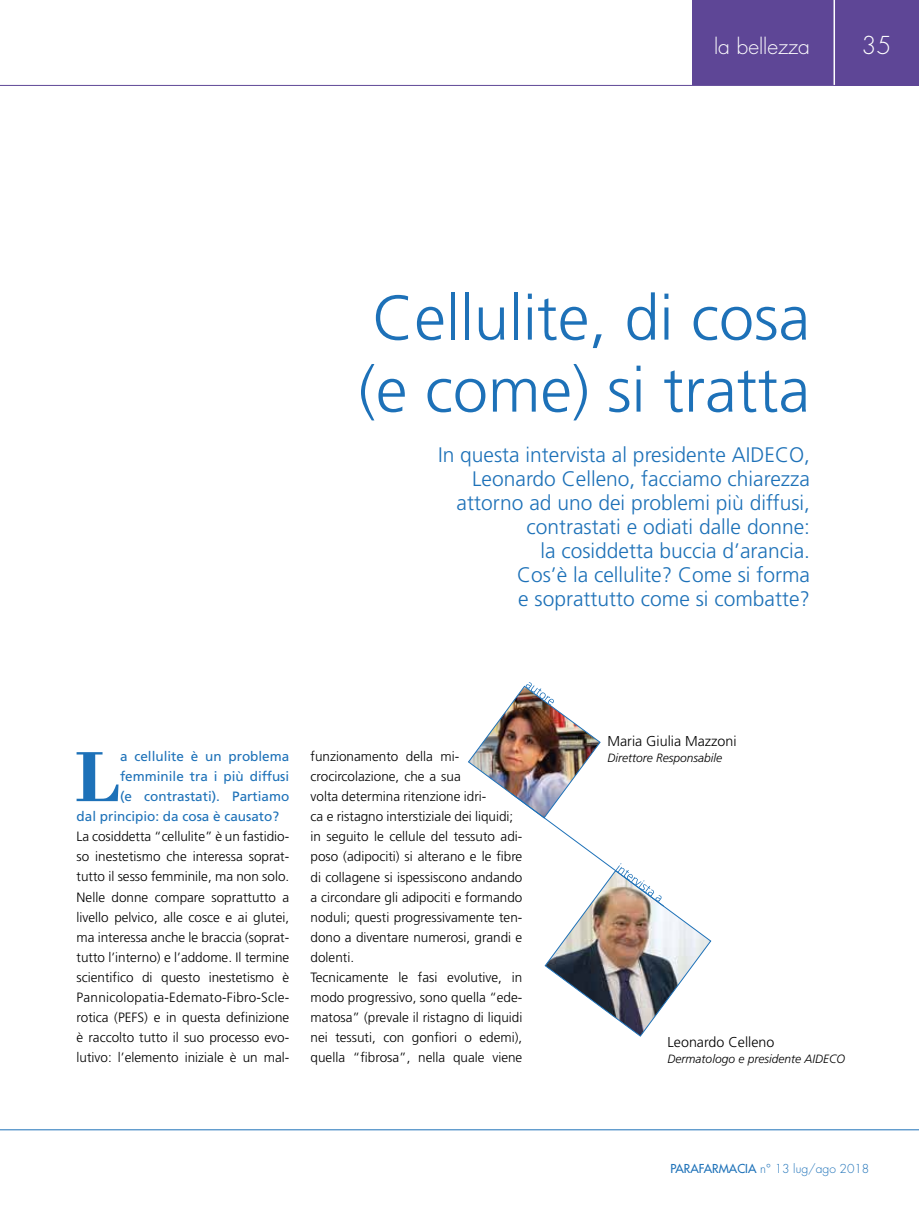
<style>
.page{position:relative;width:919px;height:1212px;background:#fff}
.page>*{position:absolute;margin:0;border:0;box-sizing:border-box;transform-origin:0 0}
.t1{font:700 74.85px "Bodoni";color:#1d71b8}
.t2{font:300 63px/72px "Frutiger";color:#1d71b8}
.t3{font:300 24px "Futura";color:#fff}
.t4{font:300 21px/24px "Frutiger";color:#1d71b8;text-align:right}
.t5{font:300 21px "Futura";color:#fff}
.t6{font:300 14.25px "Frutiger";color:#000}
.t7{font:300 13.5px/20.1px "Frutiger";color:#000;text-align:justify}
.t8{font:13.5px "Frutiger";color:#1d71b8}
.t9{font:italic 300 12px "Frutiger";color:#000}
.t10{font:300 12px "Futura";color:#1d71b8}
.s1{font-weight:400}
</style>
<div class="page">
<hr style="left:0;top:1129px;width:918px;height:1px;background:#1d71b8">
<div style="left:691px;top:0;width:142px;height:85px;background:#5e4696"></div>
<div style="left:834px;top:0;width:84px;height:86px;background:#5e4696"></div>
<hr style="left:833px;top:0;width:2px;height:86px;background:#fff">
<hr style="left:0;top:85px;width:918px;height:1px;background:#5e4696">
<hr style="left:0;top:0;width:1px;height:85px;background:#f39200">
<img style="left:468px;top:682px;width:243px;height:355px">
<h3 class="t5" style="left:714px;top:34px;width:97px">la bellezza</h3>
<h3 class="t3" style="left:861px;top:31px;width:31px">35</h3>
<h2 class="t2" style="left:358px;top:283px;width:453px">Cellulite, di cosa (e come) si tratta</h2>
<p class="t4" style="left:438px;top:443px;width:373px">In questa intervista al presidente AIDECO, Leonardo Celleno, facciamo chiarezza attorno ad uno dei problemi più diffusi, contrastati e odiati dalle donne:<br>la cosiddetta buccia d’arancia.<br>Cos’è la cellulite? Come si forma<br>e soprattutto come si combatte?</p>
<h1 class="t1" style="left:76px;top:732px;width:46px">L</h1>
<p class="t8" style="left:120px;top:748px;width:171px">a cellulite è un problema</p>
<p class="t8" style="left:120px;top:768px;width:171px">femminile tra i più diffusi</p>
<p class="t8" style="left:120px;top:788px;width:171px">(e contrastati). Partiamo</p>
<p class="t8" style="left:77px;top:808px;width:204px">dal principio: da cosa è causato?</p>
<p class="t7" style="left:77px;top:827px;width:214px">La cosiddetta “cellulite” è un fastidio&shy;so inestetismo che interessa soprat&shy;tutto il sesso femminile, ma non solo.<br>Nelle donne compare soprattutto a livello pelvico, alle cosce e ai glutei, ma interessa anche le braccia (soprat&shy;tutto l’interno) e l’addome. Il termine scientifico di questo inestetismo è Pannicolopatia-Edemato-Fibro-Scle&shy;rotica (PEFS) e in questa definizione è raccolto tutto il suo processo evo&shy;lutivo: l’elemento iniziale è un mal-</p>
<p class="t7" style="left:310px;top:746px;width:213px;text-align:left">funzionamento della mi&shy;crocircolazione, che a sua<br>volta determina ritenzione idri-<br>ca e ristagno interstiziale dei liquidi; in seguito le cellule del tessuto adi&shy;poso (adipociti) si alterano e le fibre di collagene si ispessiscono andando a circondare gli adipociti e formando noduli; questi progressivamente ten&shy;dono a diventare numerosi, grandi e dolenti.<br>Tecnicamente le fasi evolutive, in modo progressivo, sono quella “ede&shy;matosa” (prevale il ristagno di liquidi nei tessuti, con gonfiori o edemi), quella “fibrosa”, nella quale viene</p>
<p class="t6" style="left:607px;top:733px;width:131px">Maria Giulia Mazzoni</p>
<p class="t9" style="left:607px;top:751px;width:116px">Direttore Responsabile</p>
<p class="t6" style="left:667px;top:1034px;width:108px">Leonardo Celleno</p>
<p class="t9" style="left:667px;top:1052px;width:179px">Dermatologo e presidente AIDECO</p>
<p class="t10" style="left:670px;top:1161px;width:200px"><span class="s1">PARAFARMACIA</span> n° 13 lug/ago 2018</p>
</div>
